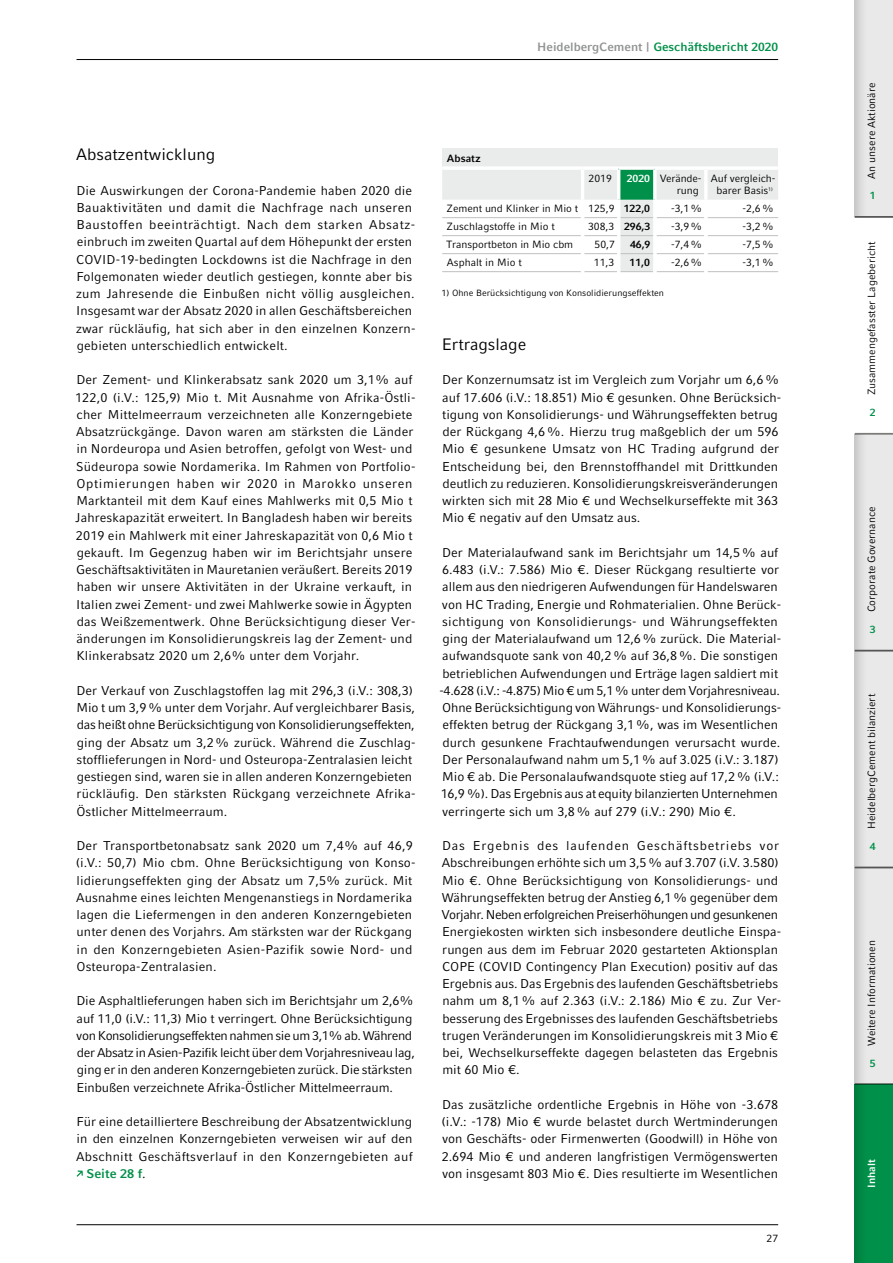
<style>
.page{position:relative;width:893px;height:1263px;background:#fff}
.page>*{position:absolute;margin:0;border:0;box-sizing:border-box;transform-origin:0 0}
.t1{font:16.5px "Compatil Fact LT Pro";color:#000}
.t2{font:12.75px/17.2px "Compatil Fact LT Pro";color:#000}
.t3{font:12.75px "Compatil Fact LT Pro";letter-spacing:.02em;color:#000}
.t4{font:700 12.75px "Compatil Fact LT Pro";color:#009049}
.t5{font:700 12px "Compatil Fact LT Pro";color:#009049}
.t6{font:10.5px/12.3px "Compatil Fact LT Pro";color:#000;text-align:right}
.t7{font:700 10.5px "Compatil Fact LT Pro";color:#000}
.t8{font:700 10.5px "Compatil Fact LT Pro";color:#fff}
.t9{font:700 10.5px "Compatil Fact LT Pro";color:#009049}
.t10{font:9px "Compatil Fact LT Pro";color:#000}
.s1{color:#919292}
.s2{font-weight:400;color:#000}
.s3{font-weight:700;color:#fff}
.s4{font-weight:700}
</style>
<div class="page">
<svg style="left:77px;top:1170px;width:6px;height:7px"></svg>
<div style="left:442px;top:149px;width:336px;height:19px;background:#eaebeb"></div>
<svg style="left:442px;top:170px;width:336px;height:103px"></svg>
<hr style="left:442px;top:166px;width:141px;height:4px;background:#fff">
<hr style="left:583px;top:166px;width:36px;height:4px;background:#fff">
<hr style="left:581px;top:170px;width:3px;height:30px;background:#fff">
<svg style="left:619px;top:166px;width:36px;height:4px"></svg>
<hr style="left:617px;top:170px;width:3px;height:30px;background:#fff">
<hr style="left:655px;top:166px;width:51px;height:4px;background:#fff">
<svg style="left:653px;top:170px;width:4px;height:30px"></svg>
<hr style="left:706px;top:166px;width:72px;height:4px;background:#fff">
<hr style="left:704px;top:170px;width:4px;height:30px;background:#fff">
<hr style="left:77px;top:59px;width:701px;height:1px;background:#000">
<hr style="left:77px;top:1224px;width:701px;height:1px;background:#000">
<div style="left:855px;top:1084px;width:38px;height:179px;background:#009049"></div>
<div style="left:855px;top:0;width:38px;height:1084px;background:#e9e9e9"></div>
<svg style="left:855px;top:0;width:12px;height:1263px"></svg>
<div style="left:850px;top:217px;width:43px;height:217px;background:#fff"></div>
<hr style="left:855px;top:433px;width:38px;height:2px;background:#7b7b7a">
<hr style="left:855px;top:650px;width:38px;height:1px;background:#7b7b7a">
<hr style="left:855px;top:867px;width:38px;height:1px;background:#7b7b7a">
<hr style="left:855px;top:1083px;width:38px;height:2px;background:#7b7b7a">
<hr style="left:855px;top:216px;width:38px;height:2px;background:#7b7b7a">
<p class="t5" style="left:537px;top:40px;width:242px"><span class="s1">HeidelbergCement |</span> Geschäftsbericht 2020</p>
<p class="t1" style="left:76px;top:145px;width:141px">Absatzentwicklung</p>
<p class="t2" style="left:76px;top:182px;width:340px">Die Auswirkungen der Corona-Pandemie haben 2020 die Bauaktivitäten und damit die Nachfrage nach unseren Baustoffen beeinträchtigt. Nach dem starken Absatz&shy;einbruch im zweiten Quartal auf dem Höhepunkt der ersten COVID-19-bedingten Lockdowns ist die Nachfrage in den Folgemonaten wieder deutlich gestiegen, konnte aber bis zum Jahresende die Einbußen nicht völlig ausgleichen.<br>Insgesamt war der Absatz 2020 in allen Geschäftsbereichen zwar rückläufig, hat sich aber in den einzelnen Konzern&shy;gebieten unterschiedlich entwickelt.</p>
<p class="t2" style="left:75px;top:371px;width:342px">Der Zement- und Klinkerabsatz sank 2020 um 3,1% auf 122,0 (i.V.: 125,9) Mio t. Mit Ausnahme von Afrika-Östli&shy;cher Mittelmeerraum verzeichneten alle Konzerngebiete Absatzrückgänge. Davon waren am stärksten die Länder in Nordeuropa und Asien betroffen, gefolgt von West- und Südeuropa sowie Nordamerika. Im Rahmen von Portfolio-Optimierungen haben wir 2020 in Marokko unseren Marktanteil mit dem Kauf eines Mahlwerks mit 0,5 Mio t Jahreskapazität erweitert. In Bangladesh haben wir bereits 2019 ein Mahlwerk mit einer Jahreskapazität von 0,6 Mio t gekauft. Im Gegenzug haben wir im Berichtsjahr unsere Geschäftsaktivitäten in Mauretanien veräußert. Bereits 2019 haben wir unsere Aktivitäten in der Ukraine verkauft, in Italien zwei Zement- und zwei Mahlwerke sowie in Ägypten das Weißzementwerk. Ohne Berücksichtigung dieser Ver&shy;änderungen im Konsolidierungskreis lag der Zement- und Klinkerabsatz 2020 um 2,6% unter dem Vorjahr.</p>
<p class="t2" style="left:76px;top:682px;width:341px">Der Verkauf von Zuschlagstoffen lag mit 296,3 (i.V.: 308,3)<br>Mio t um 3,9% unter dem Vorjahr. Auf vergleichbarer Basis, das heißt ohne Berücksichtigung von Konsolidierungseffekten, ging der Absatz um 3,2% zurück. Während die Zuschlag&shy;stofflieferungen in Nord- und Osteuropa-Zentralasien leicht gestiegen sind, waren sie in allen anderen Konzerngebieten rückläufig. Den stärksten Rückgang verzeichnete Afrika-Östlicher Mittelmeerraum.</p>
<p class="t2" style="left:76px;top:837px;width:341px">Der Transportbetonabsatz sank 2020 um 7,4% auf 46,9 (i.V.: 50,7) Mio cbm. Ohne Berücksichtigung von Konso&shy;lidierungseffekten ging der Absatz um 7,5% zurück. Mit Ausnahme eines leichten Mengenanstiegs in Nordamerika lagen die Liefermengen in den anderen Konzerngebieten unter denen des Vorjahrs. Am stärksten war der Rückgang in den Konzerngebieten Asien-Pazifik sowie Nord- und Osteuropa-Zentralasien.</p>
<p class="t2" style="left:76px;top:992px;width:340px">Die Asphaltlieferungen haben sich im Berichtsjahr um 2,6% auf 11,0 (i.V.: 11,3) Mio t verringert. Ohne Berücksichtigung von Konsolidierungseffekten nahmen sie um 3,1% ab. Während der Absatz in Asien-Pazifik leicht über dem Vorjahresniveau lag, ging er in den anderen Konzerngebieten zurück. Die stärksten Einbußen verzeichnete Afrika-Östlicher Mittelmeerraum.</p>
<p class="t2" style="left:76px;top:1113px;width:337px">Für eine detailliertere Beschreibung der Absatzentwicklung</p>
<p class="t2" style="left:77px;top:1130px;width:337px">in den einzelnen Konzerngebieten verweisen wir auf den</p>
<p class="t3" style="left:76px;top:1149px;width:338px">Abschnitt Geschäftsverlauf in den Konzerngebieten auf</p>
<p class="t4" style="left:86px;top:1166px;width:61px">Seite 28 f<span class="s2">.</span></p>
<p class="t7" style="left:447px;top:152px;width:35px">Absatz</p>
<p class="t6" style="left:589px;top:172px;width:25px">2019</p>
<p class="t6" style="left:627px;top:172px;width:76px"><span class="s3">2020</span> Verände&shy;rung</p>
<p class="t6" style="left:711px;top:172px;width:65px;text-align:center">Auf vergleich&shy;barer Basis<sup>1)</sup></p>
<p class="t6" style="left:447px;top:202px;width:205px">Zement und Klinker in Mio t 125,9 <span class="s4">122,0</span></p>
<p class="t6" style="left:671px;top:202px;width:33px">-3,1%</p>
<p class="t6" style="left:742px;top:202px;width:33px">-2,6%</p>
<p class="t6" style="left:447px;top:220px;width:110px">Zuschlagstoffe in Mio t</p>
<p class="t6" style="left:588px;top:220px;width:64px">308,3 <span class="s4">296,3</span></p>
<p class="t6" style="left:671px;top:220px;width:33px">-3,9%</p>
<p class="t6" style="left:742px;top:220px;width:33px">-3,2%</p>
<p class="t6" style="left:446px;top:238px;width:128px">Transportbeton in Mio cbm</p>
<p class="t6" style="left:595px;top:238px;width:22px">50,7</p>
<p class="t7" style="left:630px;top:238px;width:22px">46,9</p>
<p class="t6" style="left:671px;top:238px;width:33px">-7,4%</p>
<p class="t6" style="left:742px;top:238px;width:33px">-7,5%</p>
<p class="t6" style="left:447px;top:256px;width:76px">Asphalt in Mio t</p>
<p class="t6" style="left:594px;top:256px;width:22px">11,3</p>
<p class="t7" style="left:630px;top:256px;width:22px">11,0</p>
<p class="t6" style="left:671px;top:256px;width:33px">-2,6%</p>
<p class="t6" style="left:742px;top:256px;width:33px">-3,1%</p>
<p class="t10" style="left:441px;top:287px;width:224px">1) Ohne Berücksichtigung von Konsolidierungseffekten</p>
<p class="t1" style="left:442px;top:334px;width:86px">Ertragslage</p>
<p class="t2" style="left:442px;top:371px;width:341px">Der Konzernumsatz ist im Vergleich zum Vorjahr um 6,6% auf 17.606 (i.V.: 18.851) Mio € gesunken. Ohne Berücksich&shy;tigung von Konsolidierungs- und Währungseffekten betrug der Rückgang 4,6%. Hierzu trug maßgeblich der um 596<br>Mio € gesunkene Umsatz von HC Trading aufgrund der Entscheidung bei, den Brennstoffhandel mit Drittkunden deutlich zu reduzieren. Konsolidierungskreisveränderungen wirkten sich mit 28 Mio € und Wechselkurseffekte mit 363<br>Mio € negativ auf den Umsatz aus.</p>
<p class="t2" style="left:439px;top:544px;width:343px">Der Materialaufwand sank im Berichtsjahr um 14,5% auf 6.483 (i.V.: 7.586) Mio €. Dieser Rückgang resultierte vor allem aus den niedrigeren Aufwendungen für Handelswaren von HC Trading, Energie und Rohmaterialien. Ohne Berück&shy;sichtigung von Konsolidierungs- und Währungseffekten ging der Materialaufwand um 12,6% zurück. Die Material&shy;aufwandsquote sank von 40,2% auf 36,8%. Die sonstigen betrieblichen Aufwendungen und Erträge lagen saldiert mit -4.628 (i.V.: -4.875) Mio € um 5,1% unter dem Vorjahresniveau.<br>Ohne Berücksichtigung von Währungs- und Konsolidierungs&shy;effekten betrug der Rückgang 3,1%, was im Wesentlichen durch gesunkene Frachtaufwendungen verursacht wurde.<br>Der Personalaufwand nahm um 5,1% auf 3.025 (i.V.: 3.187)<br>Mio € ab. Die Personalaufwandsquote stieg auf 17,2% (i.V.:<br>16,9 %). Das Ergebnis aus at equity bilanzierten Unternehmen verringerte sich um 3,8% auf 279 (i.V.: 290) Mio €.</p>
<p class="t2" style="left:441px;top:837px;width:341px">Das Ergebnis des laufenden Geschäftsbetriebs vor Abschreibungen erhöhte sich um 3,5% auf 3.707 (i.V. 3.580)<br>Mio €. Ohne Berücksichtigung von Konsolidierungs- und Währungseffekten betrug der Anstieg 6,1% gegenüber dem Vorjahr. Neben erfolgreichen Preiserhöhungen und gesunkenen Energiekosten wirkten sich insbesondere deutliche Einspa&shy;rungen aus dem im Februar 2020 gestarteten Aktionsplan COPE (COVID Contingency Plan Execution) positiv auf das Ergebnis aus. Das Ergebnis des laufenden Geschäftsbetriebs nahm um 8,1% auf 2.363 (i.V.: 2.186) Mio € zu. Zur Ver&shy;besserung des Ergebnisses des laufenden Geschäftsbetriebs trugen Veränderungen im Konsolidierungskreis mit 3 Mio € bei, Wechselkurseffekte dagegen belasteten das Ergebnis mit 60 Mio €.</p>
<p class="t2" style="left:442px;top:1096px;width:338px;text-align:justify">Das zusätzliche ordentliche Ergebnis in Höhe von -3.678 (i.V.: -178) Mio € wurde belastet durch Wertminderungen von Geschäfts- oder Firmenwerten (Goodwill) in Höhe von 2.694 Mio € und anderen langfristigen Vermögenswerten von insgesamt 803 Mio €. Dies resultierte im Wesentlichen</p>
<p class="t6" style="left:766px;top:1232px;width:13px">27</p>
<p class="t6" style="left:865px;top:179px;width:97px;rotate:-90deg">An unsere Aktionäre</p>
<p class="t9" style="left:870px;top:189px;width:7px">1</p>
<p class="t6" style="left:865px;top:395px;width:155px;rotate:-90deg">Zusammengefasster Lagebericht</p>
<p class="t9" style="left:870px;top:406px;width:7px">2</p>
<p class="t6" style="left:865px;top:612px;width:107px;rotate:-90deg">Corporate Governance</p>
<p class="t9" style="left:870px;top:623px;width:7px">3</p>
<p class="t6" style="left:865px;top:829px;width:137px;rotate:-90deg">HeidelbergCement bilanziert</p>
<p class="t9" style="left:870px;top:840px;width:7px">4</p>
<p class="t6" style="left:865px;top:1046px;width:107px;rotate:-90deg">Weitere Informationen</p>
<p class="t9" style="left:870px;top:1057px;width:7px">5</p>
<p class="t8" style="left:865px;top:1188px;width:30px;rotate:-90deg">Inhalt</p>
</div>
